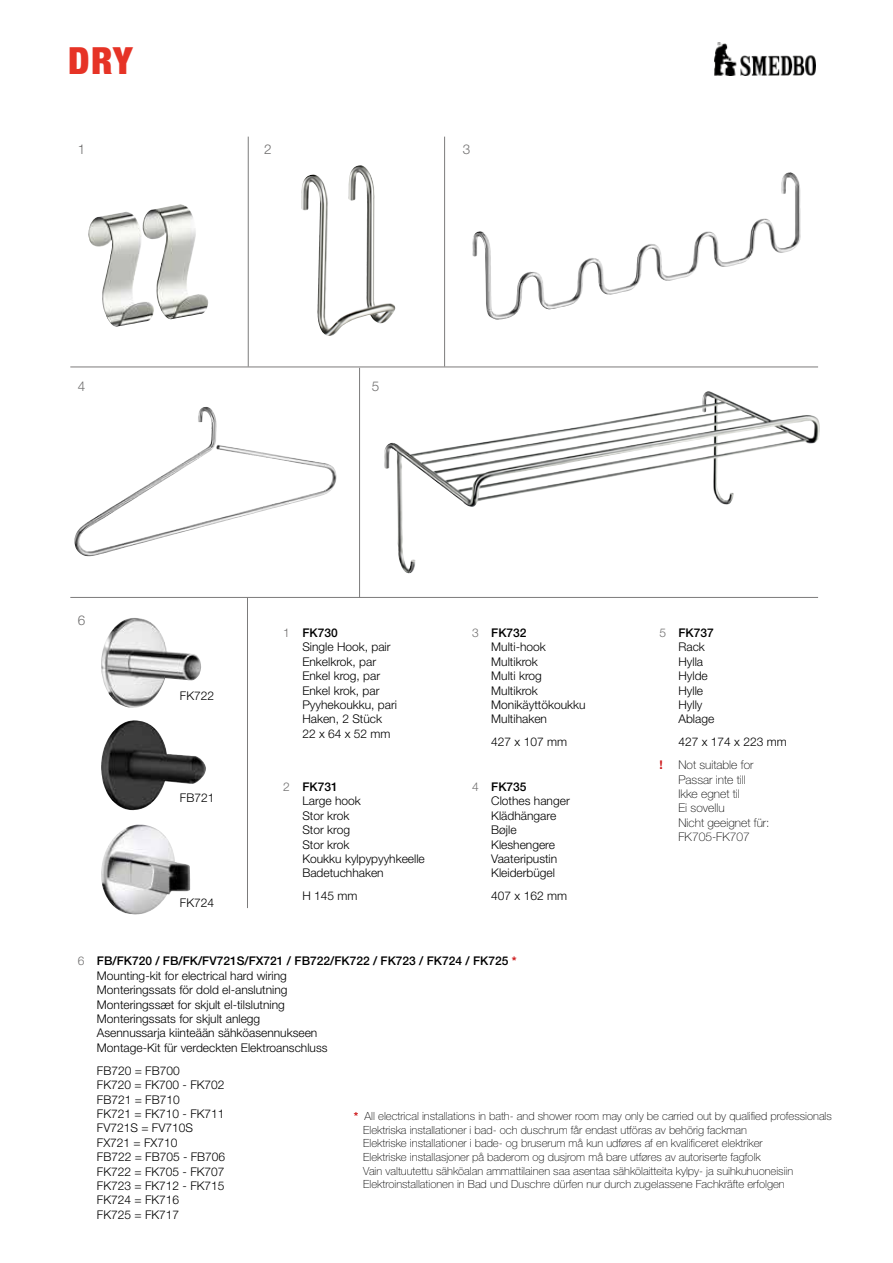
<style>
.page{position:relative;width:893px;height:1263px;background:#fff}
.page>*{position:absolute;margin:0;border:0;box-sizing:border-box;transform-origin:0 0}
.t1{font:900 condensed 37.5px "Helvetica Neue LT Std";color:#e63326}
.t2{font:300 13.5px "Helvetica Neue LT Std";color:#706f6f}
.t3{font:300 12px/14.4px "Helvetica Neue LT Std";color:#000}
.t4{font:100 12px/14.4px "Helvetica Neue LT Std";color:#000}
.t5{font:700 12px "Helvetica Neue LT Std";color:#cd1719}
.t6{font:100 11.25px/13.5px "Helvetica Neue LT Std";color:#000}
.s1{color:#706f6f}
.s2{font-weight:500}
.s3{font-weight:700;color:#cd1719}
</style>
<div class="page">
<img style="left:714px;top:43px;width:102px;height:32px">
<hr style="left:70px;top:367px;width:748px;height:1px;background:#7c7b7b">
<hr style="left:444px;top:137px;width:1px;height:230px;background:#7c7b7b">
<hr style="left:248px;top:137px;width:1px;height:230px;background:#7c7b7b">
<hr style="left:70px;top:597px;width:748px;height:1px;background:#7c7b7b">
<img style="left:101px;top:618px;width:100px;height:90px">
<img style="left:88px;top:204px;width:120px;height:115px">
<img style="left:325px;top:165px;width:43px;height:163px">
<img style="left:490px;top:172px;width:305px;height:142px">
<img style="left:74px;top:407px;width:138px;height:149px">
<img style="left:384px;top:391px;width:325px;height:183px">
<hr style="left:247px;top:598px;width:1px;height:310px;background:#7c7b7b">
<img style="left:101px;top:720px;width:105px;height:90px">
<hr style="left:359px;top:368px;width:1px;height:230px;background:#7c7b7b">
<img style="left:101px;top:824px;width:89px;height:90px">
<h1 class="t1" style="left:68px;top:38px;width:66px">DRY</h1>
<p class="t2" style="left:78px;top:141px;width:9px">1</p>
<p class="t2" style="left:264px;top:141px;width:9px">2</p>
<p class="t2" style="left:463px;top:141px;width:9px">3</p>
<p class="t2" style="left:78px;top:378px;width:9px">4</p>
<p class="t2" style="left:372px;top:378px;width:9px">5</p>
<p class="t2" style="left:78px;top:612px;width:9px">6</p>
<p class="t3" style="left:180px;top:689px;width:36px">FK722</p>
<p class="t3" style="left:180px;top:790px;width:36px">FB721</p>
<p class="t3" style="left:180px;top:895px;width:36px">FK724</p>
<p class="t3" style="left:302px;top:625px;width:96px;text-indent:-19px"><span class="s1">1</span> <span class="s2">FK730<br></span>Single Hook, pair<br>Enkelkrok, par<br>Enkel krog, par<br>Enkel krok, par<br>Pyyhekoukku, pari<br>Haken, 2 Stück<br>22 x 64 x 52 mm</p>
<p class="t3" style="left:302px;top:779px;width:124px;text-indent:-19px"><span class="s1">2</span> <span class="s2">FK731<br></span>Large hook<br>Stor krok<br>Stor krog<br>Stor krok<br>Koukku kylpypyyhkeelle<br>Badetuchhaken</p>
<p class="t3" style="left:302px;top:889px;width:57px">H 145 mm</p>
<p class="t3" style="left:491px;top:625px;width:96px;text-indent:-19px"><span class="s1">3</span> <span class="s2">FK732<br></span>Multi-hook<br>Multikrok<br>Multi krog<br>Multikrok<br>Monikäyttökoukku<br>Multihaken</p>
<p class="t3" style="left:491px;top:734px;width:77px">427 x 107 mm</p>
<p class="t3" style="left:491px;top:779px;width:80px;text-indent:-19px"><span class="s1">4</span> <span class="s2">FK735<br></span>Clothes hanger<br>Klädhängare<br>Bøjle<br>Kleshengere<br>Vaateripustin<br>Kleiderbügel</p>
<p class="t3" style="left:491px;top:889px;width:77px">407 x 162 mm</p>
<p class="t3" style="left:678px;top:625px;width:37px;text-indent:-19px"><span class="s1">5</span> <span class="s2">FK737<br></span>Rack<br>Hylla<br>Hylde<br>Hylle<br>Hylly<br>Ablage</p>
<p class="t3" style="left:678px;top:734px;width:110px">427 x 174 x 223 mm</p>
<p class="t5" style="left:659px;top:757px;width:5px">!</p>
<p class="t4" style="left:678px;top:758px;width:93px">Not suitable for<br>Passar inte till<br>Ikke egnet til<br>Ei sovellu<br>Nicht geeignet für:<br>FK705-FK707</p>
<p class="t3" style="left:97px;top:954px;width:421px;text-indent:-19px"><span class="s1">6</span> <span class="s2">FB/FK720 / FB/FK/FV721S/FX721 / FB722/FK722 / FK723 / FK724 / FK725</span> <span class="s3">* </span>Mounting-kit for electrical hard wiring<br>Monteringssats för dold el-anslutning<br>Monteringssæt for skjult el-tilslutning<br>Monteringssats for skjult anlegg<br>Asennussarja kiinteään sähköasennukseen<br>Montage-Kit für verdeckten Elektroanschluss</p>
<p class="t3" style="left:97px;top:1063px;width:130px">FB720 = FB700<br>FK720 = FK700 - FK702<br>FB721 = FB710<br>FK721 = FK710 - FK711<br>FV721S = FV710S<br>FX721 = FX710<br>FB722 = FB705 - FB706<br>FK722 = FK705 - FK707<br>FK723 = FK712 - FK715<br>FK724 = FK716<br>FK725 = FK717</p>
<p class="t6" style="left:363px;top:1110px;width:470px;text-indent:-9px"><span class="s3">*</span> All electrical installations in bath- and shower room may only be carried out by qualified professionals Elektriska installationer i bad- och duschrum får endast utföras av behörig fackman<br>Elektriske installationer i bade- og bruserum må kun udføres af en kvalificeret elektriker<br>Elektriske installasjoner på baderom og dusjrom må bare utføres av autoriserte fagfolk<br>Vain valtuutettu sähköalan ammattilainen saa asentaa sähkölaitteita kylpy- ja suihkuhuoneisiin Elektroinstallationen in Bad und Duschre dürfen nur durch zugelassene Fachkräfte erfolgen</p>
</div>
